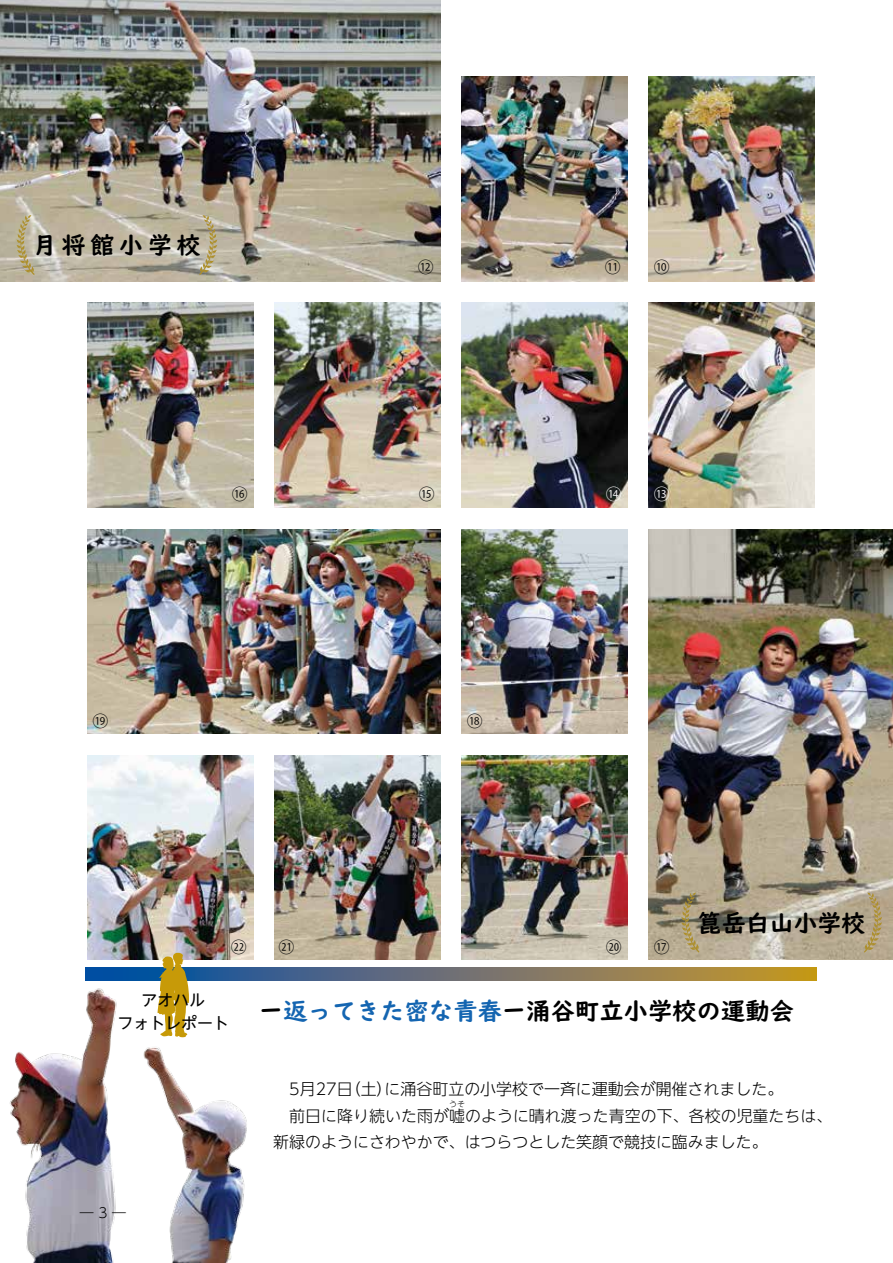
<style>
.page{position:relative;width:893px;height:1263px;background:#fff}
.page>*{position:absolute;margin:0;border:0;box-sizing:border-box;transform-origin:0 0}
.t1{font:700 24.3px "UD Digi Kyokasho Std";color:#000}
.t2{font:700 23.85px "UD Digi Kyokasho Std";color:#000}
.t3{font:300 15.9px/26.5px "UD Shin Go NT Pro";color:#000}
.t4{font:15.9px "Koz Go Pr 6 N";color:#000}
.t5{font:15.9px/23.7px "UD Shin Go NT Pro";color:#000;text-align:center}
.t6{font:15.9px "Koz Go Pr 6 N";color:#fff}
.t7{font:300 13.8px "UD Shin Go NT Pro";color:#000}
.t8{font:300 7.95px "UD Shin Go NT Pro";color:#000}
.s1{color:#1465b1}
</style>
<div class="page">
<img style="left:461px;top:529px;width:166px;height:205px">
<img style="left:648px;top:529px;width:245px;height:431px">
<img style="left:648px;top:303px;width:166px;height:204px">
<img style="left:461px;top:77px;width:166px;height:204px">
<img style="left:648px;top:77px;width:166px;height:204px">
<img style="left:0;top:0;width:440px;height:281px">
<svg style="left:17px;top:215px;width:18px;height:60px"></svg>
<svg style="left:198px;top:215px;width:19px;height:60px"></svg>
<img style="left:461px;top:303px;width:166px;height:204px">
<img style="left:461px;top:755px;width:166px;height:205px">
<img style="left:87px;top:303px;width:166px;height:204px">
<img style="left:87px;top:755px;width:166px;height:205px">
<img style="left:87px;top:529px;width:353px;height:205px">
<img style="left:274px;top:303px;width:166px;height:204px">
<img style="left:274px;top:755px;width:166px;height:205px">
<svg style="left:681px;top:893px;width:19px;height:60px"></svg>
<svg style="left:863px;top:893px;width:19px;height:60px"></svg>
<img style="left:9px;top:988px;width:238px;height:275px">
<svg style="left:85px;top:967px;width:732px;height:13px"></svg>
<svg style="left:158px;top:953px;width:31px;height:84px"></svg>
<h2 class="t2" style="left:33px;top:227px;width:169px">月将館小学校</h2>
<p class="t4" style="left:418px;top:259px;width:17px">⑫</p>
<p class="t4" style="left:605px;top:259px;width:17px">⑪</p>
<p class="t4" style="left:654px;top:259px;width:17px">⑩</p>
<p class="t4" style="left:92px;top:712px;width:17px">⑲</p>
<p class="t4" style="left:232px;top:485px;width:17px">⑯</p>
<p class="t4" style="left:419px;top:485px;width:17px">⑮</p>
<p class="t6" style="left:606px;top:485px;width:17px">⑭</p>
<p class="t6" style="left:654px;top:485px;width:17px">⑬</p>
<p class="t4" style="left:467px;top:712px;width:17px">⑱</p>
<p class="t4" style="left:231px;top:938px;width:17px">㉒</p>
<p class="t4" style="left:279px;top:938px;width:17px">㉑</p>
<p class="t4" style="left:606px;top:938px;width:17px">⑳</p>
<p class="t4" style="left:654px;top:938px;width:17px">⑰</p>
<h2 class="t2" style="left:698px;top:904px;width:169px">箟岳白山小学校</h2>
<p class="t5" style="left:117px;top:987px;width:113px">アオハル<br>フォトレポート</p>
<p class="t7" style="left:80px;top:1201px;width:47px">― 3 ―</p>
<h1 class="t1" style="left:259px;top:992px;width:536px">ー<span class="s1">返ってきた密な青春</span>ー涌谷町立小学校の運動会</h1>
<p class="t3" style="left:273px;top:1075px;width:561px">　5月27日（土）に涌谷町立の小学校で一斉に運動会が開催されました。<br>　前日に降り続いた雨が嘘のように晴れ渡った青空の下、各校の児童たちは、</p>
<p class="t8" style="left:449px;top:1097px;width:17px">うそ</p>
<p class="t3" style="left:273px;top:1128px;width:496px">新緑のようにさわやかで、はつらつとした笑顔で競技に臨みました。</p>
</div>
